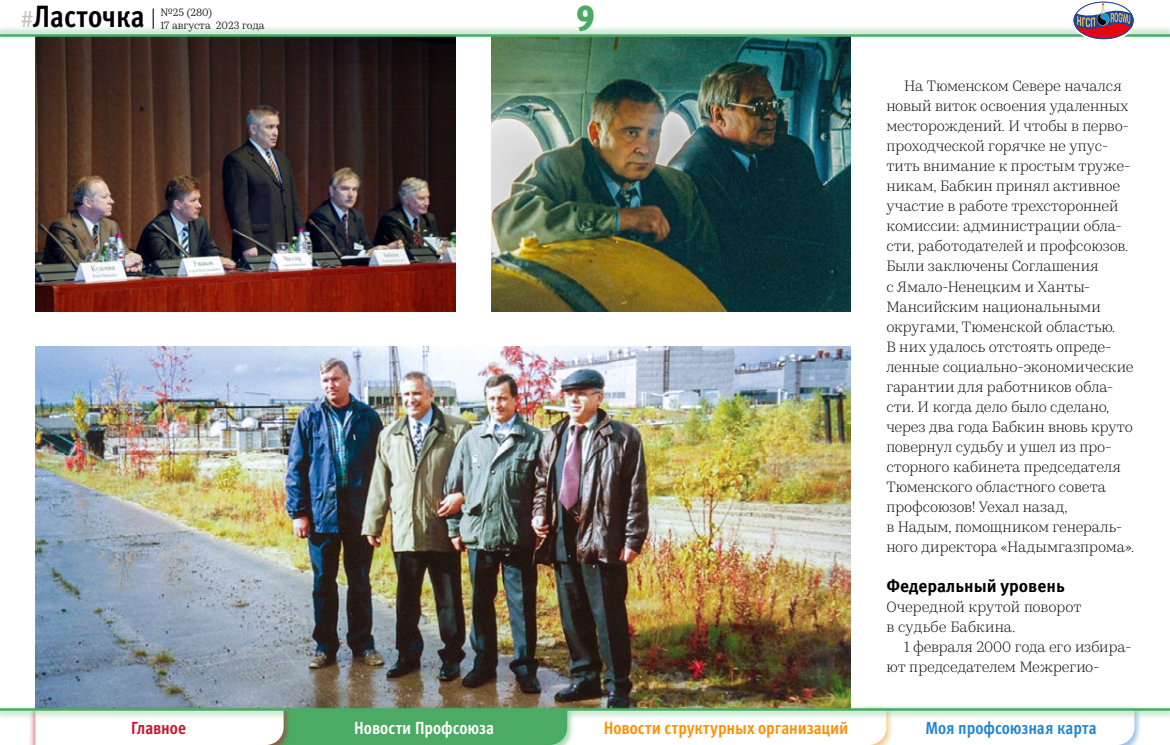
<style>
.page{position:relative;width:1170px;height:745px;background:#fff}
.page>*{position:absolute;margin:0;border:0;box-sizing:border-box;transform-origin:0 0}
.t1{font:900 condensed 36.25px "Meta Pro";color:#4baa64}
.t2{font:700 condensed 30.75px "Meta Pro";color:#000}
.t3{font:700 condensed 17.5px "Meta Pro";color:#ff9000}
.t4{font:700 condensed 17.5px "Meta Pro";letter-spacing:-.005em;color:#2585d0}
.t5{font:700 17.5px "Meta Pro";color:#000}
.t6{font:700 condensed 17.5px "Meta Pro";color:#fff}
.t7{font:700 condensed 17.5px "Meta Pro";letter-spacing:-.005em;color:#c8142d}
.t8{font:300 15px/20px "Kazimir Text";letter-spacing:-.005em;color:#000}
.t9{font:10.62px/12.5px "Kazimir Text";color:#000}
.s1{font-weight:400;font-stretch:normal;font-size:22.5px;color:#c6c1bf}
</style>
<div class="page">
<img style="left:35px;top:40px;width:421px;height:271px">
<img style="left:491px;top:40px;width:359px;height:271px">
<img style="left:35px;top:347px;width:815px;height:356px">
<svg style="left:153px;top:8px;width:1px;height:16px"></svg>
<div style="left:0;top:24px;width:1169px;height:16px;background:#4baa64;opacity:.3"></div>
<hr style="left:0;top:34px;width:1169px;height:3px;background:#4baa64">
<svg style="left:35px;top:719px;width:1099px;height:25px"></svg>
<div style="left:0;top:703px;width:1169px;height:16px;background:#4baa64;opacity:.3"></div>
<hr style="left:0;top:707px;width:1169px;height:3px;background:#4baa64">
<svg style="left:1072px;top:2px;width:63px;height:38px"></svg>
<div style="left:1072px;top:0;width:63px;height:41px;border:1px solid #fff;border-radius:50%"></div>
<h2 class="t2" style="left:21px;top:-7px;width:125px"><span class="s1">#</span>Ласточка</h2>
<p class="t9" style="left:160px;top:6px;width:106px">№25 (280)<br>17 августа 2023 года</p>
<h1 class="t1" style="left:576px;top:-12px;width:20px">9</h1>
<p class="t7" style="left:131px;top:713px;width:56px">Главное</p>
<p class="t6" style="left:354px;top:713px;width:141px">Новости Профсоюза</p>
<p class="t8" style="left:886px;top:75px;width:249px;text-indent:18px">На Тюменском Севере начался новый виток освоения удаленных месторождений. И чтобы в перво&shy;проходческой горячке не упус&shy;тить внимание к простым труже&shy;никам, Бабкин принял активное участие в работе трехсторонней комиссии: администрации обла&shy;сти, работодателей и профсоюзов.<br>Были заключены Соглашения<br>с Ямало-Ненецким и Ханты-<br>Мансийским национальными округами, Тюменской областью.<br>В них удалось отстоять опреде&shy;ленные социально-экономические гарантии для работников обла&shy;сти. И когда дело было сделано, через два года Бабкин вновь круто повернул судьбу и ушел из про&shy;сторного кабинета председателя<br>Тюменского областного совета профсоюзов! Уехал назад,<br>в Надым, помощником генераль&shy;ного директора «Надымгазпрома».</p>
<p class="t5" style="left:886px;top:572px;width:180px">Федеральный уровень</p>
<p class="t8" style="left:886px;top:595px;width:197px">Очередной крутой поворот в судьбе Бабкина.</p>
<p class="t8" style="left:886px;top:635px;width:247px;text-indent:18px">1 февраля 2000 года его избира&shy;ют председателем Межрегио-</p>
<p class="t3" style="left:603px;top:713px;width:246px">Новости структурных организаций</p>
<p class="t4" style="left:925px;top:713px;width:173px">Моя профсоюзная карта</p>
</div>
